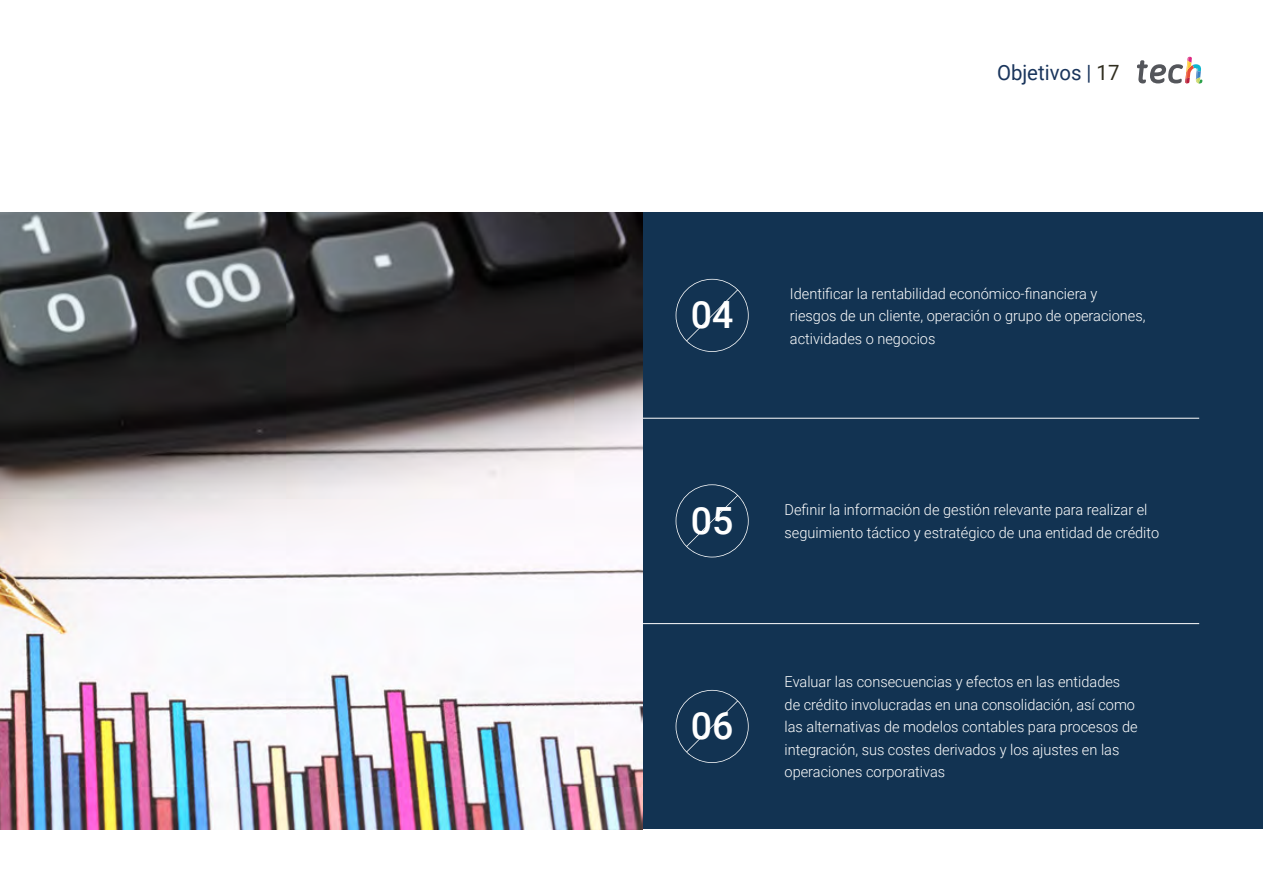
<style>
.page{position:relative;width:1263px;height:893px;background:#fff}
.page>*{position:absolute;margin:0;border:0;box-sizing:border-box;transform-origin:0 0}
.t1{font:500 37.5px "Roboto";color:#fff}
.t2{font:21px "Roboto";color:#1a355c}
.t3{font:300 15px/22.5px "Roboto";color:#fff}
.s1{color:#312e20}
</style>
<div class="page">
<div style="left:0;top:213px;width:1263px;height:616px;background:#123352"></div>
<svg style="left:676px;top:279px;width:73px;height:73px"></svg>
<svg style="left:676px;top:484px;width:73px;height:73px"></svg>
<svg style="left:676px;top:690px;width:73px;height:73px"></svg>
<hr style="left:0;top:418px;width:1199px;height:1px;background:#fff">
<hr style="left:0;top:623px;width:1199px;height:1px;background:#fff">
<img style="left:0;top:213px;width:642px;height:616px">
<svg style="left:1137px;top:57px;width:65px;height:27px"></svg>
<h2 class="t2" style="left:997px;top:57px;width:124px">Objetivos | <span class="s1">17</span></h2>
<h1 class="t1" style="left:691px;top:288px;width:44px">04</h1>
<p class="t3" style="left:790px;top:281px;width:357px">Identificar la rentabilidad económico-financiera y riesgos de un cliente, operación o grupo de operaciones, actividades o negocios</p>
<h1 class="t1" style="left:691px;top:494px;width:44px">05</h1>
<p class="t3" style="left:784px;top:498px;width:376px">Definir la información de gestión relevante para realizar el seguimiento táctico y estratégico de una entidad de crédito</p>
<h1 class="t1" style="left:691px;top:699px;width:44px">06</h1>
<p class="t3" style="left:784px;top:670px;width:355px">Evaluar las consecuencias y efectos en las entidades de crédito involucradas en una consolidación, así como las alternativas de modelos contables para procesos de integración, sus costes derivados y los ajustes en las operaciones corporativas</p>
</div>
